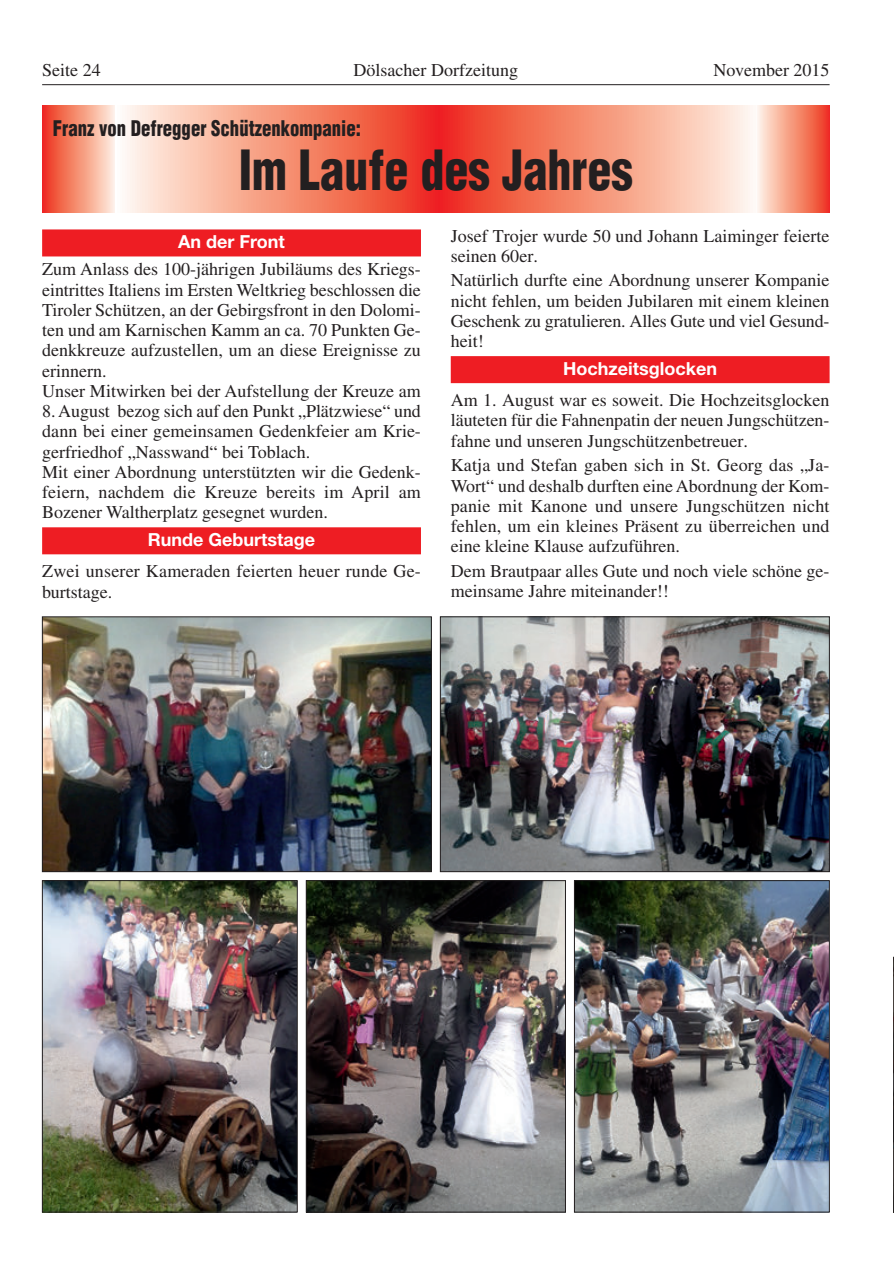
<style>
.page{position:relative;width:894px;height:1264px;background:#fff}
.page>*{position:absolute;margin:0;border:0;box-sizing:border-box;transform-origin:0 0}
.t1{font:900 condensed 54px "Helvetica LT Std";color:#231f20;scale:.89 1}
.t2{font:900 condensed 21px "Helvetica LT Std";color:#231f20;scale:.89 1}
.t3{font:18px/20.2px "Times LT Std";color:#231f20}
.t4{font:700 18px "Helvetica Neue LT Std";color:#fff}
</style>
<div class="page">
<hr style="left:42px;top:84px;width:787px;height:1px;background:#231f20">
<div style="left:42px;top:229px;width:379px;height:27px;background:#ee1d23"></div>
<div style="left:42px;top:527px;width:379px;height:27px;background:#ee1d23"></div>
<img style="left:44px;top:618px;width:385px;height:251px">
<div style="left:42px;top:616px;width:389px;height:255px;border:1px solid #231f20"></div>
<div style="left:42px;top:106px;width:74px;height:106px;background:linear-gradient(to right,#ed3116,#fef1de)"></div>
<div style="left:755px;top:106px;width:74px;height:106px;background:linear-gradient(to right,#fffae9,#ee3b1e)"></div>
<svg style="left:125px;top:106px;width:628px;height:106px;background:#f5917c"></svg>
<img style="left:576px;top:882px;width:251px;height:327px">
<div style="left:574px;top:880px;width:255px;height:331px;border:1px solid #231f20"></div>
<img style="left:308px;top:882px;width:255px;height:327px">
<div style="left:306px;top:880px;width:259px;height:331px;border:1px solid #231f20"></div>
<img style="left:44px;top:882px;width:251px;height:327px">
<div style="left:42px;top:880px;width:255px;height:331px;border:1px solid #231f20"></div>
<img style="left:442px;top:618px;width:385px;height:251px">
<div style="left:440px;top:616px;width:389px;height:255px;border:1px solid #231f20"></div>
<div style="left:450px;top:356px;width:379px;height:27px;background:#ee1d23"></div>
<img style="left:893px;top:957px;width:1px;height:254px">
<p class="t3" style="left:42px;top:61px;width:60px">Seite 24</p>
<p class="t3" style="left:353px;top:61px;width:166px">Dölsacher Dorfzeitung</p>
<p class="t3" style="left:713px;top:61px;width:117px">November 2015</p>
<p class="t2" style="left:53px;top:120px;width:347px">Franz von Defregger Schützenkompanie:</p>
<h1 class="t1" style="left:239px;top:149px;width:444px">Im Laufe des Jahres</h1>
<p class="t3" style="left:450px;top:227px;width:380px">Josef Trojer wurde 50 und Johann Laiminger feierte seinen 60er.</p>
<p class="t3" style="left:450px;top:272px;width:380px;text-align:justify">Natürlich durfte eine Abordnung unserer Kompanie nicht fehlen, um beiden Jubilaren mit einem kleinen Geschenk zu gratulieren. Alles Gute und viel Gesund&shy;heit!</p>
<p class="t4" style="left:563px;top:362px;width:155px">Hochzeitsglocken</p>
<p class="t3" style="left:450px;top:392px;width:380px;text-align:justify">Am 1. August war es soweit. Die Hochzeitsglocken läuteten für die Fahnenpatin der neuen Jungschützen&shy;fahne und unseren Jungschützenbetreuer.</p>
<p class="t3" style="left:450px;top:457px;width:380px;text-align:justify">Katja und Stefan gaben sich in St. Georg das „Ja-Wort“ und deshalb durften eine Abordnung der Kom&shy;panie mit Kanone und unsere Jungschützen nicht fehlen, um ein kleines Präsent zu überreichen und eine kleine Klause aufzuführen.</p>
<p class="t3" style="left:450px;top:562px;width:380px">Dem Brautpaar alles Gute und noch viele schöne ge&shy;meinsame Jahre miteinander!!</p>
<p class="t4" style="left:178px;top:235px;width:108px">An der Front</p>
<p class="t3" style="left:42px;top:261px;width:380px">Zum Anlass des 100-jährigen Jubiläums des Kriegs&shy;eintrittes Italiens im Ersten Weltkrieg beschlossen die Tiroler Schützen, an der Gebirgsfront in den Dolomi&shy;ten und am Karnischen Kamm an ca. 70 Punkten Ge&shy;denkkreuze aufzustellen, um an diese Ereignisse zu erinnern.<br>Unser Mitwirken bei der Aufstellung der Kreuze am</p>
<p class="t3" style="left:42px;top:402px;width:380px">8. August bezog sich auf den Punkt „Plätzwiese“ und dann bei einer gemeinsamen Gedenkfeier am Krie&shy;gerfriedhof „Nasswand“ bei Toblach.<br>Mit einer Abordnung unterstützten wir die Gedenk&shy;feiern, nachdem die Kreuze bereits im April am Bozener Waltherplatz gesegnet wurden.</p>
<p class="t4" style="left:148px;top:533px;width:169px">Runde Geburtstage</p>
<p class="t3" style="left:42px;top:563px;width:380px">Zwei unserer Kameraden feierten heuer runde Ge&shy;burtstage.</p>
</div>
